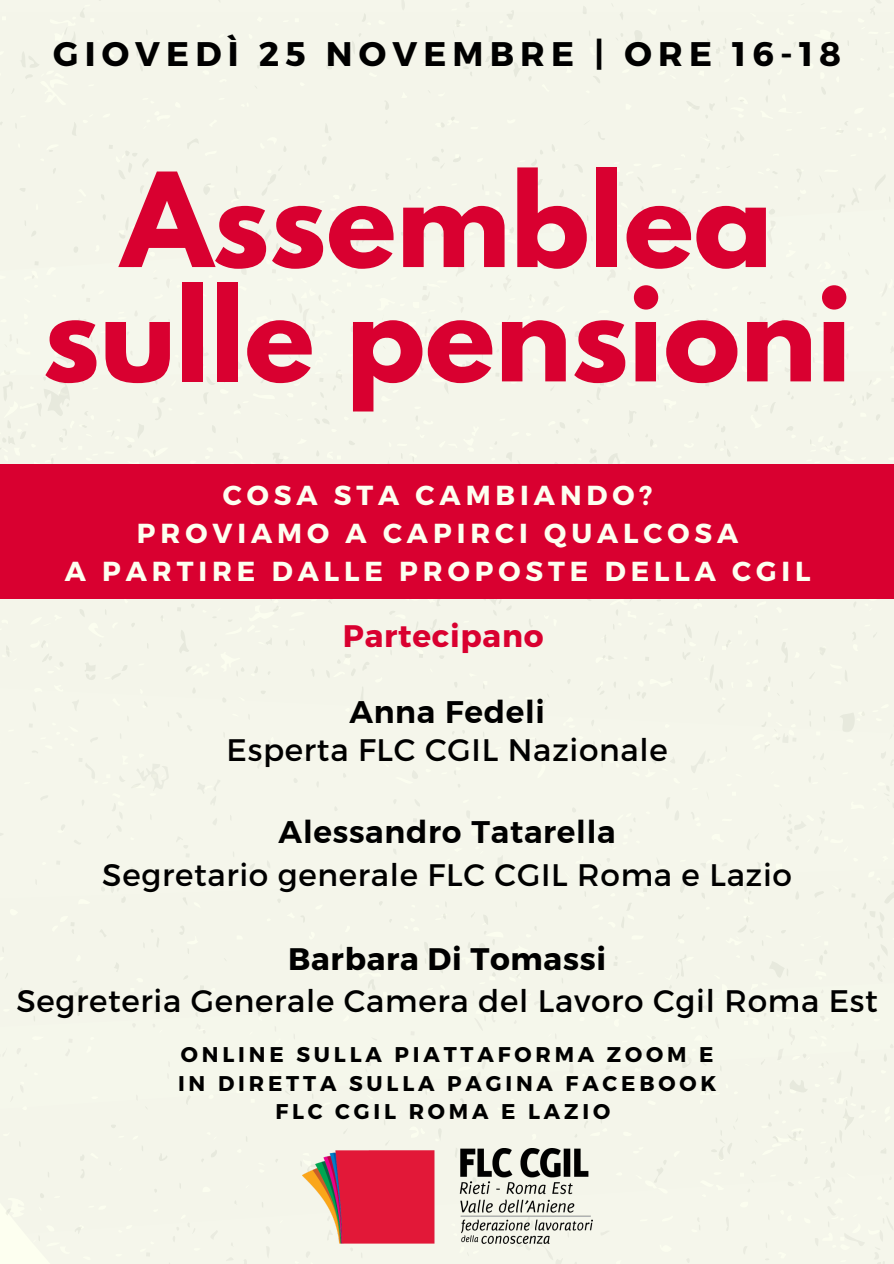
<style>
.page{position:relative;width:894px;height:1264px;background:#fff}
.page>*{position:absolute;margin:0;border:0;box-sizing:border-box;transform-origin:0 0}
.t1{font:700 115.8px "League Spartan";color:#d90030}
.t2{font:700 34.05px "Montserrat";letter-spacing:.18em;color:#000}
.t3{font:31.05px "Montserrat";letter-spacing:.025em;color:#000}
.t4{font:700 31.05px "Kief Montaser Semi";letter-spacing:.025em;color:#000}
.t5{font:700 31.05px "Montserrat";letter-spacing:.025em;color:#000}
.t6{font:700 31.05px "Montserrat";letter-spacing:.025em;color:#d90030}
.t7{font:700 27.45px "Montserrat";letter-spacing:.18em;color:#fdfff0}
.t8{font:700 21.3px "Montserrat";letter-spacing:.18em;color:#000}
</style>
<div class="page">
<div style="left:0;top:12px;width:893px;height:1251px;background:#f4f5ea"></div>
<div style="left:0;top:0;width:893px;height:12px;background:#f5f6eb"></div>
<div style="left:0;top:131px;width:893px;height:245px;background:#f5f7ec"></div>
<div style="left:0;top:598px;width:893px;height:19px;background:#f4f5ea"></div>
<div style="left:0;top:676px;width:893px;height:228px;background:#f5f6eb"></div>
<div style="left:0;top:929px;width:893px;height:184px;background:#f4f5ea"></div>
<div style="left:25px;top:1103px;width:868px;height:160px;background:#f4f5ea"></div>
<img style="left:302px;top:1148px;width:290px;height:95px">
<div style="left:0;top:464px;width:893px;height:134px;background:#d90030"></div>
<p class="t2" style="left:53px;top:31px;width:789px">GIOVEDÌ 25 NOVEMBRE | ORE 16-18</p>
<p class="t1" style="left:121px;top:163px;width:652px">Assemblea</p>
<p class="t1" style="left:43px;top:277px;width:810px">sulle pensioni</p>
<p class="t7" style="left:223px;top:477px;width:431px">COSA STA CAMBIANDO?</p>
<p class="t7" style="left:137px;top:515px;width:602px">PROVIAMO A CAPIRCI QUALCOSA</p>
<p class="t7" style="left:65px;top:553px;width:747px">A PARTIRE DALLE PROPOSTE DELLA CGIL</p>
<p class="t6" style="left:343px;top:615px;width:202px">Partecipano</p>
<p class="t4" style="left:349px;top:693px;width:197px">Anna Fedeli</p>
<p class="t3" style="left:226px;top:730px;width:442px">Esperta FLC CGIL Nazionale</p>
<p class="t4" style="left:278px;top:812px;width:338px">Alessandro Tatarella</p>
<p class="t3" style="left:102px;top:855px;width:691px">Segretario generale FLC CGIL Roma e Lazio</p>
<p class="t5" style="left:288px;top:938px;width:319px">Barbara Di Tomassi</p>
<p class="t3" style="left:16px;top:980px;width:862px">Segreteria Generale Camera del Lavoro Cgil Roma Est</p>
<p class="t8" style="left:181px;top:1040px;width:534px">ONLINE SULLA PIATTAFORMA ZOOM E</p>
<p class="t8" style="left:178px;top:1069px;width:539px">IN DIRETTA SULLA PAGINA FACEBOOK</p>
<p class="t8" style="left:275px;top:1097px;width:336px">FLC CGIL ROMA E LAZIO</p>
</div>
